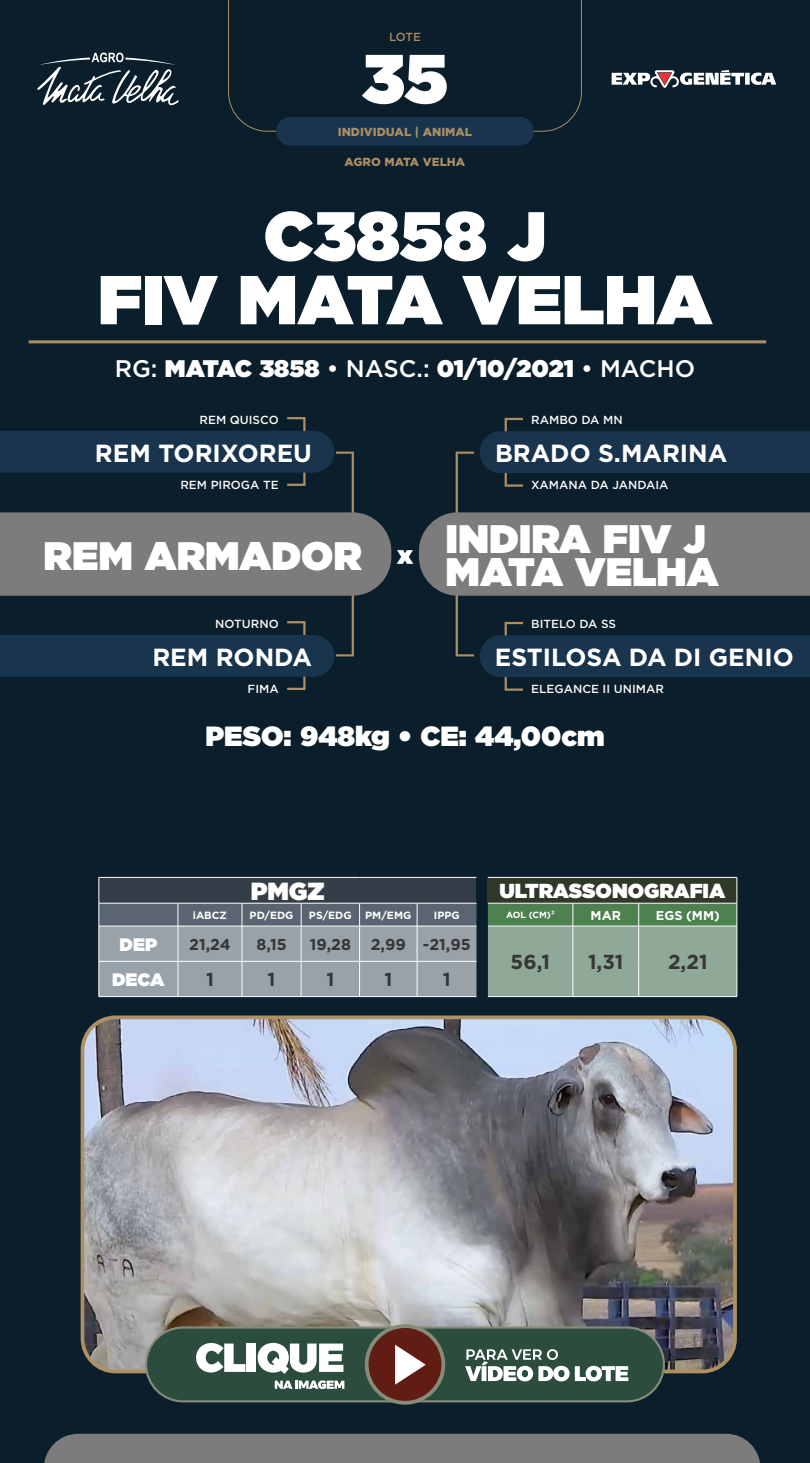
<style>
.page{position:relative;width:810px;height:1463px;background:#fff}
.page>*{position:absolute;margin:0;border:0;box-sizing:border-box;transform-origin:0 0}
.t1{font:900 69px/63.8px "Gotham";color:#fff;text-align:center}
.t2{font:900 39.75px/33px "Gotham";color:#fff}
.t3{font:900 27.75px "Gotham";color:#fff}
.t4{font:700 24.75px "Gotham";color:#fff}
.t5{font:900 24.75px "Gotham";color:#fff}
.t6{font:900 24px "Gotham";color:#fff}
.t7{font:900 20.25px "Gotham";color:#fff}
.t8{font:700 20.25px "Gotham";color:#363636}
.t9{font:700 18.75px "Gotham";color:#363636}
.t10{font:900 18px "Gotham";color:#fff}
.t11{font:700 15.75px "Gotham";color:#363636}
.t12{font:700 12.75px "Gotham";color:#fff}
.t13{font:500 11.25px "Gotham S Sm";color:#fff}
.t14{font:900 11.25px "Gotham S Sm";color:#ad8f63}
.t15{font:500 11.25px "Gotham S Sm";color:#ad8f63}
.t16{font:700 10.5px "Gotham";color:#fff}
.t17{font:700 9px "Gotham";color:#fff}
.s1{font-weight:500}
</style>
<div class="page">
<div style="left:0;top:0;width:810px;height:1462px;background:#0a1e2b"></div>
<svg style="left:228px;top:0;width:354px;height:132px"></svg>
<svg style="left:397px;top:550px;width:16px;height:14px"></svg>
<img style="left:82px;top:1020px;width:650px;height:350px">
<div style="left:81px;top:1015px;width:656px;height:358px;border:4px solid #ae9062;border-radius:33px"></div>
<div style="left:146px;top:1327px;width:518px;height:74px;background:#2c4c3e;border-radius:37px"></div>
<div style="left:145px;top:1326px;width:520px;height:76px;border:2px solid #858c78;border-radius:37px"></div>
<div style="left:367px;top:1326px;width:76px;height:76px;background:#611c14;border-radius:50%"></div>
<svg style="left:395px;top:1344px;width:31px;height:40px"></svg>
<div style="left:365px;top:1324px;width:80px;height:80px;border:4px solid #858c78;border-radius:50%"></div>
<svg style="left:196px;top:1343px;width:49px;height:29px"></svg>
<div style="left:247px;top:1343px;width:9px;height:28px;background:#fff"></div>
<svg style="left:258px;top:1342px;width:85px;height:31px"></svg>
<svg style="left:275px;top:1380px;width:69px;height:9px"></svg>
<svg style="left:465px;top:1349px;width:163px;height:32px"></svg>
<svg style="left:419px;top:418px;width:391px;height:273px"></svg>
<div style="left:276px;top:117px;width:258px;height:28px;background:#19354e;border-radius:14px"></div>
<svg style="left:0;top:417px;width:391px;height:273px"></svg>
<hr style="left:99px;top:996px;width:79px;height:1px;background:#fff">
<hr style="left:178px;top:996px;width:64px;height:1px;background:#fff">
<hr style="left:242px;top:996px;width:59px;height:1px;background:#fff">
<hr style="left:301px;top:996px;width:59px;height:1px;background:#fff">
<hr style="left:360px;top:996px;width:57px;height:1px;background:#fff">
<hr style="left:417px;top:996px;width:59px;height:1px;background:#fff">
<svg style="left:99px;top:878px;width:377px;height:118px;background:#7b848d"></svg>
<hr style="left:99px;top:877px;width:79px;height:1px;background:#fff">
<hr style="left:178px;top:877px;width:64px;height:1px;background:#fff">
<hr style="left:242px;top:877px;width:59px;height:1px;background:#fff">
<hr style="left:301px;top:877px;width:59px;height:1px;background:#fff">
<hr style="left:360px;top:877px;width:57px;height:1px;background:#fff">
<hr style="left:417px;top:877px;width:59px;height:1px;background:#fff">
<hr style="left:99px;top:903px;width:79px;height:1px;background:#fff">
<hr style="left:178px;top:903px;width:64px;height:1px;background:#fff">
<hr style="left:242px;top:903px;width:59px;height:1px;background:#fff">
<svg style="left:488px;top:877px;width:250px;height:119px;background:#728b75"></svg>
<hr style="left:488px;top:926px;width:85px;height:1px;background:#fff">
<hr style="left:488px;top:996px;width:85px;height:1px;background:#fff">
<hr style="left:573px;top:926px;width:66px;height:1px;background:#fff">
<hr style="left:573px;top:926px;width:1px;height:35px;background:#fff">
<hr style="left:573px;top:961px;width:1px;height:35px;background:#fff">
<hr style="left:573px;top:996px;width:66px;height:1px;background:#fff">
<hr style="left:639px;top:926px;width:98px;height:1px;background:#fff">
<hr style="left:639px;top:926px;width:1px;height:35px;background:#fff">
<hr style="left:737px;top:926px;width:1px;height:35px;background:#fff">
<hr style="left:639px;top:961px;width:1px;height:35px;background:#fff">
<hr style="left:737px;top:961px;width:1px;height:35px;background:#fff">
<hr style="left:639px;top:996px;width:98px;height:1px;background:#fff">
<div style="left:44px;top:1433px;width:716px;height:29px;background:#7c7c7c"></div>
<hr style="left:29px;top:340px;width:737px;height:3px;background:#ad8f63">
<svg style="left:37px;top:53px;width:142px;height:53px"></svg>
<svg style="left:612px;top:70px;width:164px;height:18px"></svg>
<p class="t15" style="left:389px;top:29px;width:33px">LOTE</p>
<h1 class="t1" style="left:362px;top:46px;width:87px">35</h1>
<p class="t14" style="left:338px;top:124px;width:136px">INDIVIDUAL | ANIMAL</p>
<p class="t14" style="left:345px;top:154px;width:122px">AGRO MATA VELHA</p>
<h1 class="t1" style="left:98px;top:203px;width:616px">C3858 J<br>FIV MATA VELHA</h1>
<h3 class="t6" style="left:115px;top:351px;width:582px"><span class="s1">RG:</span> MATAC 3858 <span class="s1">• NASC.:</span> 01/10/2021 <span class="s1">• MACHO</span></h3>
<p class="t13" style="left:200px;top:412px;width:81px">REM QUISCO</p>
<p class="t13" style="left:531px;top:412px;width:93px">RAMBO DA MN</p>
<h3 class="t4" style="left:95px;top:436px;width:219px">REM TORIXOREU</h3>
<h3 class="t4" style="left:495px;top:437px;width:234px">BRADO S.MARINA</h3>
<p class="t13" style="left:180px;top:477px;width:100px">REM PIROGA TE</p>
<p class="t13" style="left:531px;top:477px;width:139px">XAMANA DA JANDAIA</p>
<h2 class="t2" style="left:44px;top:539px;width:320px">REM ARMADOR</h2>
<h2 class="t2" style="left:445px;top:522px;width:275px">INDIRA FIV J<br>MATA VELHA</h2>
<p class="t13" style="left:215px;top:616px;width:65px">NOTURNO</p>
<p class="t13" style="left:531px;top:616px;width:86px">BITELO DA SS</p>
<h3 class="t4" style="left:152px;top:640px;width:161px">REM RONDA</h3>
<p class="t13" style="left:248px;top:681px;width:33px">FIMA</p>
<h3 class="t4" style="left:495px;top:641px;width:300px">ESTILOSA DA DI GENIO</h3>
<p class="t13" style="left:531px;top:681px;width:134px">ELEGANCE II UNIMAR</p>
<h3 class="t3" style="left:205px;top:716px;width:401px">PESO: 948kg • CE: 44,00cm</h3>
<h3 class="t5" style="left:251px;top:873px;width:75px">PMGZ</h3>
<h3 class="t7" style="left:499px;top:876px;width:227px">ULTRASSONOGRAFIA</h3>
<p class="t16" style="left:193px;top:908px;width:36px">iABCZ</p>
<p class="t16" style="left:250px;top:908px;width:45px">PD/EDG</p>
<p class="t16" style="left:309px;top:908px;width:44px">PS/EDG</p>
<p class="t16" style="left:365px;top:908px;width:48px">PM/EMG</p>
<p class="t16" style="left:434px;top:908px;width:27px">IPPG</p>
<p class="t17" style="left:506px;top:909px;width:50px">AOL (CM)²</p>
<p class="t12" style="left:591px;top:906px;width:32px">MAR</p>
<p class="t12" style="left:656px;top:906px;width:66px">EGS (MM)</p>
<h3 class="t10" style="left:120px;top:931px;width:39px">DEP</h3>
<h3 class="t11" style="left:189px;top:934px;width:43px">21,24</h3>
<h3 class="t11" style="left:256px;top:934px;width:32px">8,15</h3>
<h3 class="t11" style="left:310px;top:934px;width:43px">19,28</h3>
<h3 class="t11" style="left:371px;top:934px;width:101px">2,99 -21,95</h3>
<h3 class="t10" style="left:112px;top:967px;width:54px">DECA</h3>
<h3 class="t9" style="left:206px;top:967px;width:9px">1</h3>
<h3 class="t9" style="left:268px;top:967px;width:9px">1</h3>
<h3 class="t9" style="left:326px;top:967px;width:9px">1</h3>
<h3 class="t9" style="left:384px;top:967px;width:9px">1</h3>
<h3 class="t9" style="left:443px;top:967px;width:9px">1</h3>
<h3 class="t8" style="left:511px;top:949px;width:41px">56,1</h3>
<h3 class="t8" style="left:588px;top:949px;width:37px">1,31</h3>
<h3 class="t8" style="left:668px;top:949px;width:41px">2,21</h3>
</div>
